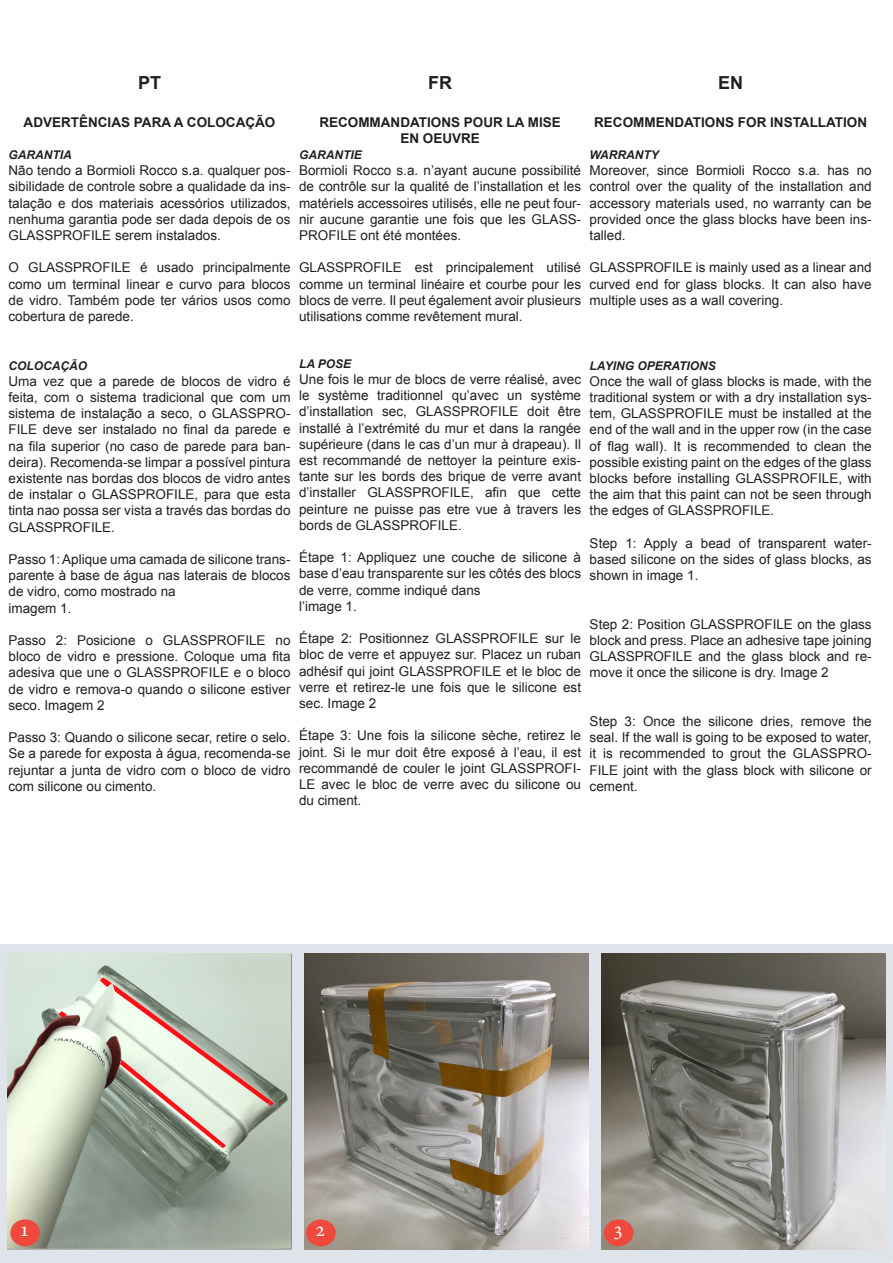
<style>
.page{position:relative;width:893px;height:1263px;background:#fff}
.page>*{position:absolute;margin:0;border:0;box-sizing:border-box;transform-origin:0 0}
.t1{font:21px "Minion Pro";color:#fff}
.t2{font:700 18px "Arial";color:#231f20}
.t3{font:13.5px/16.2px "Arial";color:#231f20;text-align:justify}
.t4{font:700 13.5px "Arial";color:#231f20}
.t5{font:italic 700 12px "Arial";color:#231f20}
</style>
<div class="page">
<div style="left:1px;top:944px;width:891px;height:317px;background:#dfe4eb"></div>
<img style="left:8px;top:954px;width:283px;height:295px">
<img style="left:305px;top:954px;width:283px;height:295px">
<img style="left:602px;top:954px;width:283px;height:295px">
<div style="left:10px;top:1219px;width:30px;height:27px;background:#ef483c;border-radius:50%"></div>
<div style="left:306px;top:1219px;width:30px;height:27px;background:#ef483c;border-radius:50%"></div>
<div style="left:604px;top:1219px;width:30px;height:27px;background:#ef483c;border-radius:50%"></div>
<p class="t2" style="left:138px;top:70px;width:25px">PT</p>
<p class="t4" style="left:24px;top:113px;width:253px">ADVERTÊNCIAS PARA A COLOCAÇÃO</p>
<p class="t5" style="left:9px;top:147px;width:65px">GARANTIA</p>
<p class="t3" style="left:9px;top:162px;width:284px">Não tendo a Bormioli Rocco s.a. qualquer pos&shy;sibilidade de controle sobre a qualidade da ins&shy;talação e dos materiais acessórios utilizados, nenhuma garantia pode ser dada depois de os GLASSPROFILE serem instalados.</p>
<p class="t3" style="left:9px;top:260px;width:284px">O GLASSPROFILE é usado principalmente como um terminal linear e curvo para blocos de vidro. Também pode ter vários usos como cobertura de parede.</p>
<p class="t5" style="left:9px;top:357px;width:80px">COLOCAÇÃO</p>
<p class="t3" style="left:9px;top:373px;width:284px">Uma vez que a parede de blocos de vidro é feita, com o sistema tradicional que com um sistema de instalação a seco, o GLASSPRO-FILE deve ser instalado no final da parede e na fila superior (no caso de parede para ban&shy;deira). Recomenda-se limpar a possível pintura existente nas bordas dos blocos de vidro antes de instalar o GLASSPROFILE, para que esta tinta nao possa ser vista a través das bordas do GLASSPROFILE.</p>
<p class="t3" style="left:9px;top:551px;width:284px">Passo 1: Aplique uma camada de silicone trans&shy;parente à base de água nas laterais de blocos de vidro, como mostrado na</p>
<p class="t3" style="left:9px;top:600px;width:65px">imagem 1.</p>
<p class="t3" style="left:9px;top:632px;width:284px">Passo 2: Posicione o GLASSPROFILE no bloco de vidro e pressione. Coloque uma fita adesiva que une o GLASSPROFILE e o bloco de vidro e remova-o quando o silicone estiver seco. Imagem 2</p>
<p class="t3" style="left:9px;top:729px;width:284px">Passo 3: Quando o silicone secar, retire o selo.<br>Se a parede for exposta à água, recomenda-se rejuntar a junta de vidro com o bloco de vidro com silicone ou cimento.</p>
<p class="t2" style="left:428px;top:70px;width:25px">FR</p>
<p class="t4" style="left:319px;top:113px;width:243px">RECOMMANDATIONS POUR LA MISE</p>
<p class="t4" style="left:400px;top:129px;width:81px">EN OEUVRE</p>
<p class="t5" style="left:299px;top:147px;width:64px">GARANTIE</p>
<p class="t3" style="left:299px;top:162px;width:284px">Bormioli Rocco s.a. n’ayant aucune possibilité de contrôle sur la qualité de l’installation et les matériels accessoires utilisés, elle ne peut four&shy;nir aucune garantie une fois que les GLASS-PROFILE ont été montées.</p>
<p class="t3" style="left:299px;top:260px;width:284px">GLASSPROFILE est principalement utilisé comme un terminal linéaire et courbe pour les blocs de verre. Il peut également avoir plusieurs utilisations comme revêtement mural.</p>
<p class="t5" style="left:299px;top:355px;width:54px">LA POSE</p>
<p class="t3" style="left:299px;top:371px;width:284px">Une fois le mur de blocs de verre réalisé, avec le système traditionnel qu’avec un système d’installation sec, GLASSPROFILE doit être installé à l’extrémité du mur et dans la rangée supérieure (dans le cas d’un mur à drapeau). Il est recommandé de nettoyer la peinture exis&shy;tante sur les bords des brique de verre avant d’installer GLASSPROFILE, afin que cette peinture ne puisse pas etre vue à travers les bords de GLASSPROFILE.</p>
<p class="t3" style="left:299px;top:549px;width:284px">Étape 1: Appliquez une couche de silicone à base d’eau transparente sur les côtés des blocs de verre, comme indiqué dans</p>
<p class="t3" style="left:299px;top:598px;width:59px">l’image 1.</p>
<p class="t3" style="left:299px;top:630px;width:284px">Étape 2: Positionnez GLASSPROFILE sur le bloc de verre et appuyez sur. Placez un ruban adhésif qui joint GLASSPROFILE et le bloc de verre et retirez-le une fois que le silicone est sec. Image 2</p>
<p class="t3" style="left:299px;top:728px;width:284px">Étape 3: Une fois la silicone sèche, retirez le joint. Si le mur doit être exposé à l’eau, il est recommandé de couler le joint GLASSPROFI-LE avec le bloc de verre avec du silicone ou du ciment.</p>
<p class="t2" style="left:718px;top:70px;width:27px">EN</p>
<p class="t4" style="left:594px;top:113px;width:274px">RECOMMENDATIONS FOR INSTALLATION</p>
<p class="t5" style="left:590px;top:147px;width:71px">WARRANTY</p>
<p class="t3" style="left:590px;top:162px;width:284px">Moreover, since Bormioli Rocco s.a. has no control over the quality of the installation and accessory materials used, no warranty can be provided once the glass blocks have been ins&shy;talled.</p>
<p class="t3" style="left:590px;top:260px;width:284px">GLASSPROFILE is mainly used as a linear and curved end for glass blocks. It can also have multiple uses as a wall covering.</p>
<p class="t5" style="left:590px;top:357px;width:128px">LAYING OPERATIONS</p>
<p class="t3" style="left:590px;top:373px;width:284px">Once the wall of glass blocks is made, with the traditional system or with a dry installation sys&shy;tem, GLASSPROFILE must be installed at the end of the wall and in the upper row (in the case of flag wall). It is recommended to clean the possible existing paint on the edges of the glass blocks before installing GLASSPROFILE, with the aim that this paint can not be seen through the edges of GLASSPROFILE.</p>
<p class="t3" style="left:590px;top:535px;width:284px">Step 1: Apply a bead of transparent water&shy;based silicone on the sides of glass blocks, as shown in image 1.</p>
<p class="t3" style="left:590px;top:616px;width:284px">Step 2: Position GLASSPROFILE on the glass block and press. Place an adhesive tape joining GLASSPROFILE and the glass block and re&shy;move it once the silicone is dry. Image 2</p>
<p class="t3" style="left:590px;top:713px;width:284px">Step 3: Once the silicone dries, remove the seal. If the wall is going to be exposed to water, it is recommended to grout the GLASSPRO-FILE joint with the glass block with silicone or cement.</p>
<p class="t1" style="left:19px;top:1215px;width:12px">1</p>
<p class="t1" style="left:315px;top:1215px;width:12px">2</p>
<p class="t1" style="left:613px;top:1215px;width:12px">3</p>
</div>
